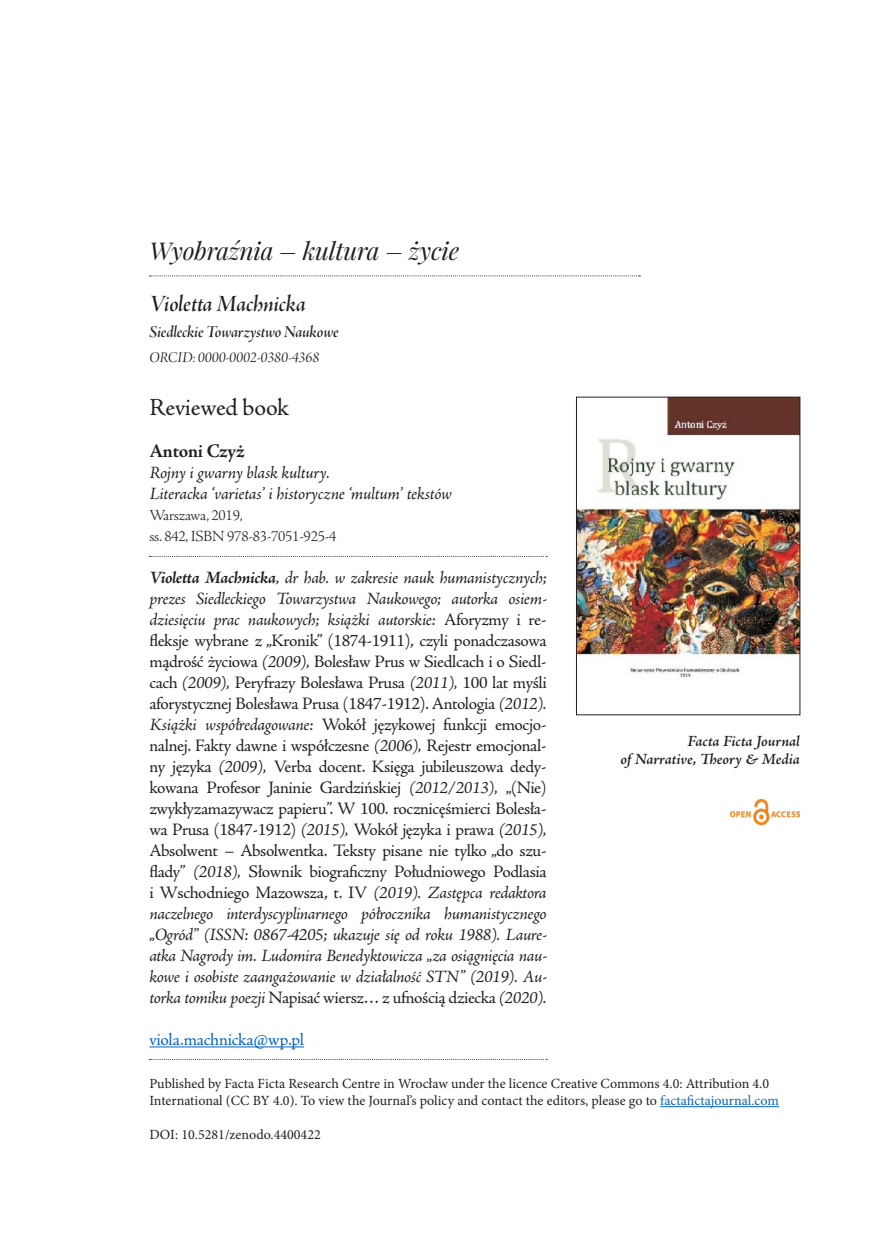
<style>
.page{position:relative;width:874px;height:1241px;background:#fff}
.page>*{position:absolute;margin:0;border:0;box-sizing:border-box;transform-origin:0 0}
.FFJurnal{font:italic 24.5px "Playfair Display";letter-spacing:-.01em;color:#231f20}
.t1{font:24.5px "Adobe Jenson Pro Semibold It Disp";color:#231f20}
.t2{font:24.5px "Adobe Jenson Pro";letter-spacing:-.01em;color:#231f20}
.t3{font:700 19.25px "Adobe Jenson Pro";letter-spacing:-.015em;color:#231f20}
.t4{font:17.5px/21px "Adobe Jenson Pro";letter-spacing:-.02em;color:#231f20;text-align:justify}
.t5{font:italic 17.5px "Adobe Jenson Pro";letter-spacing:-.015em;color:#231f20}
.t6{font:17.5px "Adobe Jenson Pro Semibold It Disp";letter-spacing:-.005em;color:#231f20}
.t7{font:17.5px "Adobe Jenson Pro";letter-spacing:-.01em;color:#0563c1}
.t8{font:15.75px "Adobe Jenson Pro Lt Subh";letter-spacing:-.01em;color:#231f20}
.t9{font:italic 600 15.75px "Adobe Jenson Pro";letter-spacing:-.005em;color:#231f20}
.t10{font:15.75px "Adobe Jenson Pro It Disp";color:#231f20}
.t11{font:14px/16.8px "Minion Pro";color:#231f20}
.s1{font-weight:700;font-style:italic}
.s2{font-style:italic}
.s3{color:#0563c1}
</style>
<div class="page">
<hr style="left:149px;top:1046px;width:155px;height:1px;background:#0563c1">
<svg style="left:149px;top:275px;width:491px;height:1px"></svg>
<svg style="left:149px;top:1058px;width:398px;height:1px"></svg>
<svg style="left:149px;top:556px;width:398px;height:1px"></svg>
<img style="left:730px;top:799px;width:69px;height:25px">
<hr style="left:660px;top:1106px;width:118px;height:1px;background:#0563c1">
<img style="left:577px;top:398px;width:221px;height:280px">
<div style="left:575px;top:396px;width:225px;height:319px;border:1px solid #231f20"></div>
<p class="FFJurnal" style="left:149px;top:234px;width:311px">Wyobraźnia – kultura – życie</p>
<p class="t1" style="left:149px;top:290px;width:158px">Violetta Machnicka</p>
<p class="t6" style="left:149px;top:321px;width:190px">Siedleckie Towarzystwo Naukowe</p>
<p class="t10" style="left:149px;top:348px;width:171px">ORCID: 0000-0002-0380-4368</p>
<p class="t2" style="left:149px;top:393px;width:141px">Reviewed book</p>
<p class="t3" style="left:149px;top:439px;width:97px">Antoni Czyż</p>
<p class="t5" style="left:149px;top:462px;width:182px">Rojny i gwarny blask kultury.</p>
<p class="t5" style="left:149px;top:483px;width:304px">Literacka ‘varietas’ i historyczne ‘multum’ tekstów</p>
<p class="t8" style="left:149px;top:506px;width:95px">Warszawa, 2019,</p>
<p class="t8" style="left:149px;top:527px;width:188px">ss. 842, ISBN 978-83-7051-925-4</p>
<p class="t4" style="left:149px;top:567px;width:398px"><span class="s1">Violetta Machnicka</span><span class="s2">, dr hab. w zakresie nauk humanistycznych; prezes Siedleckiego Towarzystwa Naukowego; autorka osiem&shy;dziesięciu prac naukowych; książki autorskie:</span> Aforyzmy i re&shy;fleksje wybrane z „Kronik” (1874-1911), czyli ponadczasowa mądrość życiowa <span class="s2">(2009),</span> Bolesław Prus w Siedlcach i o Siedl&shy;cach <span class="s2">(2009),</span> Peryfrazy Bolesława Prusa <span class="s2">(2011),</span> 100 lat myśli aforystycznej Bolesława Prusa (1847-1912). Antologia <span class="s2">(2012).<br>Książki współredagowane:</span> Wokół językowej funkcji emocjo&shy;nalnej. Fakty dawne i współczesne <span class="s2">(2006),</span> Rejestr emocjonal&shy;ny języka <span class="s2">(2009),</span> Verba docent. Księga jubileuszowa dedy&shy;kowana Profesor Janinie Gardzińskiej <span class="s2">(2012/2013),</span> „(Nie) zwykłyzamazywacz papieru”. W 100. rocznicęśmierci Bolesła&shy;wa Prusa (1847-1912) <span class="s2">(2015),</span> Wokół języka i prawa <span class="s2">(2015), </span>Absolwent – Absolwentka. Teksty pisane nie tylko „do szu&shy;flady” <span class="s2">(2018),</span> Słownik biograficzny Południowego Podlasia i Wschodniego Mazowsza, t. IV <span class="s2">(2019). Zastępca redaktora naczelnego interdyscyplinarnego półrocznika humanistycznego „Ogród” (ISSN: 0867-4205; ukazuje się od roku 1988). Laure&shy;atka Nagrody im. Ludomira Benedyktowicza „za osiągnięcia nau&shy;kowe i osobiste zaangażowanie w działalność STN” (2019). Au&shy;torka tomiku poezji</span> Napisać wiersz… z ufnością dziecka <span class="s2">(2020).</span></p>
<p class="t7" style="left:149px;top:1029px;width:156px">viola.machnicka@wp.pl</p>
<p class="t9" style="left:687px;top:731px;width:114px">Facta Ficta Journal</p>
<p class="t9" style="left:620px;top:750px;width:181px">of Narrative, Theory &amp; Media</p>
<p class="t11" style="left:149px;top:1075px;width:630px">Published by Facta Ficta Research Centre in Wrocław under the licence Creative Commons 4.0: Attribution 4.0<br>International (CC BY 4.0). To view the Journal’s policy and contact the editors, please go to <span class="s3">factafictajournal.com</span></p>
<p class="t11" style="left:149px;top:1125px;width:173px">DOI: 10.5281/zenodo.4400422</p>
</div>
